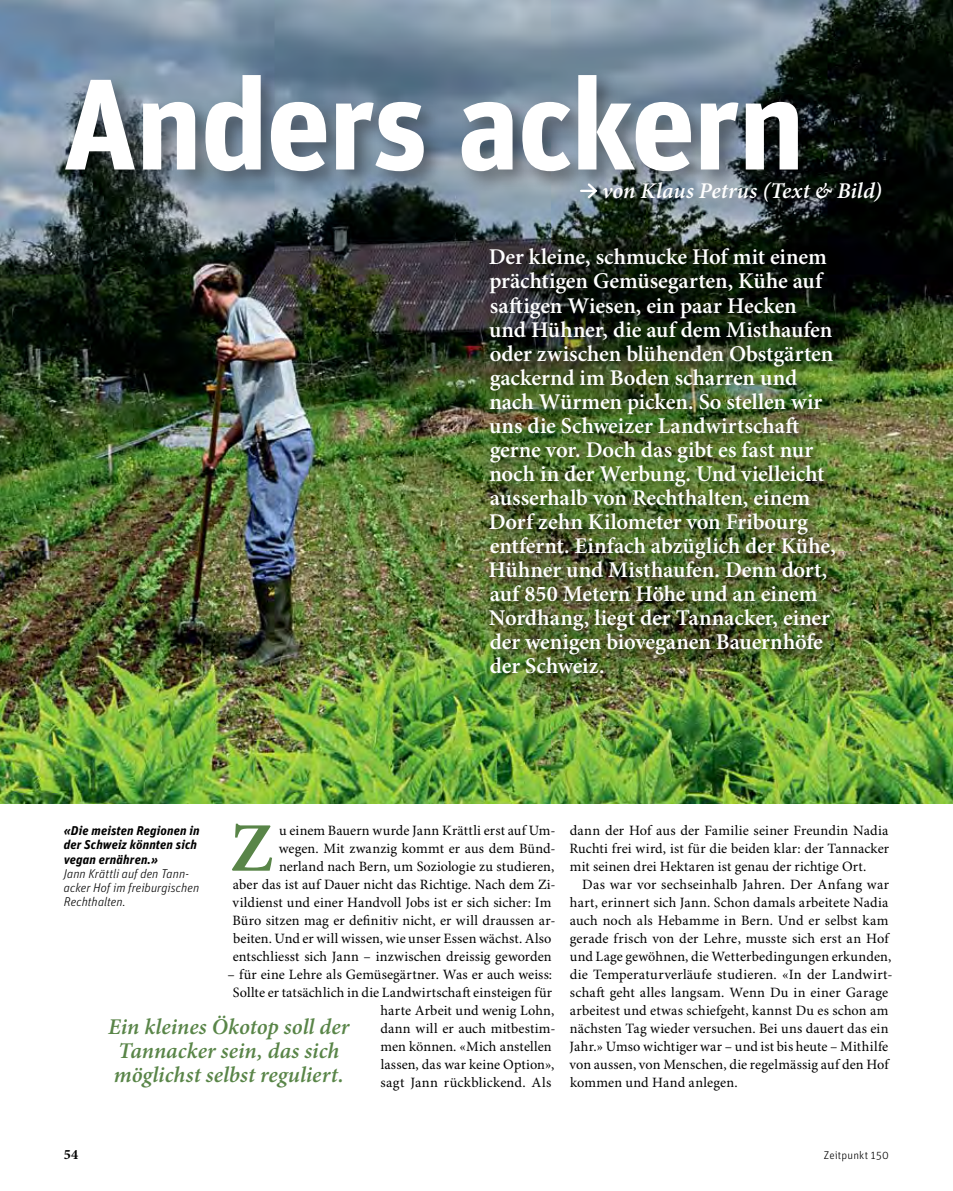
<style>
.page{position:relative;width:953px;height:1191px;background:#fff}
.page>*{position:absolute;margin:0;border:0;box-sizing:border-box;transform-origin:0 0}
.t1{font:700 129px "Unit OT";letter-spacing:-.02em;color:#fff}
.t2{font:700 69.6px "Minion Pro";color:#598548}
.t3{font:600 22.5px/24px "Minion Pro";letter-spacing:-.005em;color:#fff}
.t4{font:italic 600 22.5px/24px "Minion Pro";color:#598548}
.t5{font:italic 600 22.5px "Minion Pro";letter-spacing:.005em;color:#fff}
.t6{font:14.25px/18px "Minion Pro";letter-spacing:.01em;color:#000;text-align:right}
.t7{font:700 14.25px "Minion Pro";color:#000}
.t8{font:italic 300 12.75px/14.2px "Unit OT";color:#000}
.t9{font:italic 700 12.75px/14.2px "Unit OT";letter-spacing:.015em;color:#000}
.t10{font:300 11.25px "Unit OT";letter-spacing:.015em;color:#000}
</style>
<div class="page">
<img style="left:0;top:0;width:952px;height:804px">
<div style="left:61px;top:69px;width:842px;height:153px;background:#000;opacity:.4"></div>
<svg style="left:581px;top:181px;width:18px;height:19px"></svg>
<img style="left:481px;top:240px;width:371px;height:451px">
<h1 class="t1" style="left:63px;top:41px;width:743px">Anders ackern</h1>
<h3 class="t5" style="left:602px;top:177px;width:281px">von Klaus Petrus (Text &amp; Bild)</h3>
<p class="t3" style="left:488px;top:246px;width:349px">Der kleine, schmucke Hof mit einem prächtigen Gemüsegarten, Kühe auf saftigen Wiesen, ein paar Hecken und Hühner, die auf dem Misthaufen oder zwischen blühenden Obstgärten gackernd im Boden scharren und nach Würmen picken. So stellen wir uns die Schweizer Landwirtschaft gerne vor. Doch das gibt es fast nur noch in der Werbung. Und vielleicht ausserhalb von Rechthalten, einem Dorf zehn Kilometer von Fribourg entfernt. Einfach abzüglich der Kühe, Hühner und Misthaufen. Denn dort, auf 850 Metern Höhe und an einem Nordhang, liegt der Tannacker, einer der wenigen bioveganen Bauernhöfe der Schweiz.</p>
<h2 class="t2" style="left:230px;top:807px;width:45px">Z</h2>
<p class="t6" style="left:232px;top:821px;width:324px">u einem Bauern wurde Jann Krättli erst auf Um-<br>wegen. Mit zwanzig kommt er aus dem Bünd&shy;nerland nach Bern, um Soziologie zu studieren,<br>aber das ist auf Dauer nicht das Richtige. Nach dem Zi&shy;vildienst und einer Handvoll Jobs ist er sich sicher: Im Büro sitzen mag er definitiv nicht, er will draussen ar&shy;beiten. Und er will wissen, wie unser Essen wächst. Also entschliesst sich Jann – inzwischen dreissig geworden</p>
<p class="t6" style="left:228px;top:965px;width:329px">– für eine Lehre als Gemüsegärtner. Was er auch weiss:<br>Sollte er tatsächlich in die Landwirtschaft einsteigen für harte Arbeit und wenig Lohn,<br>dann will er auch mitbestim-<br>men können. «Mich anstellen<br>lassen, das war keine Option»,<br>sagt Jann rückblickend. Als</p>
<p class="t9" style="left:64px;top:823px;width:137px">«Die meisten Regionen in der Schweiz könnten sich vegan ernähren.»</p>
<p class="t8" style="left:64px;top:866px;width:137px">Jann Krättli auf den Tann&shy;acker Hof im freiburgischen<br>Rechthalten.</p>
<h3 class="t4" style="left:108px;top:1015px;width:243px">Ein kleines Ökotop soll der<br>Tannacker sein, das sich möglichst selbst reguliert.</h3>
<p class="t6" style="left:569px;top:821px;width:321px;text-align:justify">dann der Hof aus der Familie seiner Freundin Nadia Ruchti frei wird, ist für die beiden klar: der Tannacker mit seinen drei Hektaren ist genau der richtige Ort.</p>
<p class="t6" style="left:569px;top:875px;width:324px;text-align:left;text-indent:13px">Das war vor sechseinhalb Jahren. Der Anfang war hart, erinnert sich Jann. Schon damals arbeitete Nadia auch noch als Hebamme in Bern. Und er selbst kam gerade frisch von der Lehre, musste sich erst an Hof und Lage gewöhnen, die Wetterbedingungen erkunden, die Temperaturverläufe studieren. «In der Landwirt&shy;schaft geht alles langsam. Wenn Du in einer Garage arbeitest und etwas schiefgeht, kannst Du es schon am nächsten Tag wieder versuchen. Bei uns dauert das ein Jahr.» Umso wichtiger war – und ist bis heute – Mithilfe von aussen, von Menschen, die regelmässig auf den Hof kommen und Hand anlegen.</p>
<p class="t7" style="left:64px;top:1145px;width:16px">54</p>
<p class="t10" style="left:823px;top:1148px;width:66px">Zeitpunkt 150</p>
</div>
